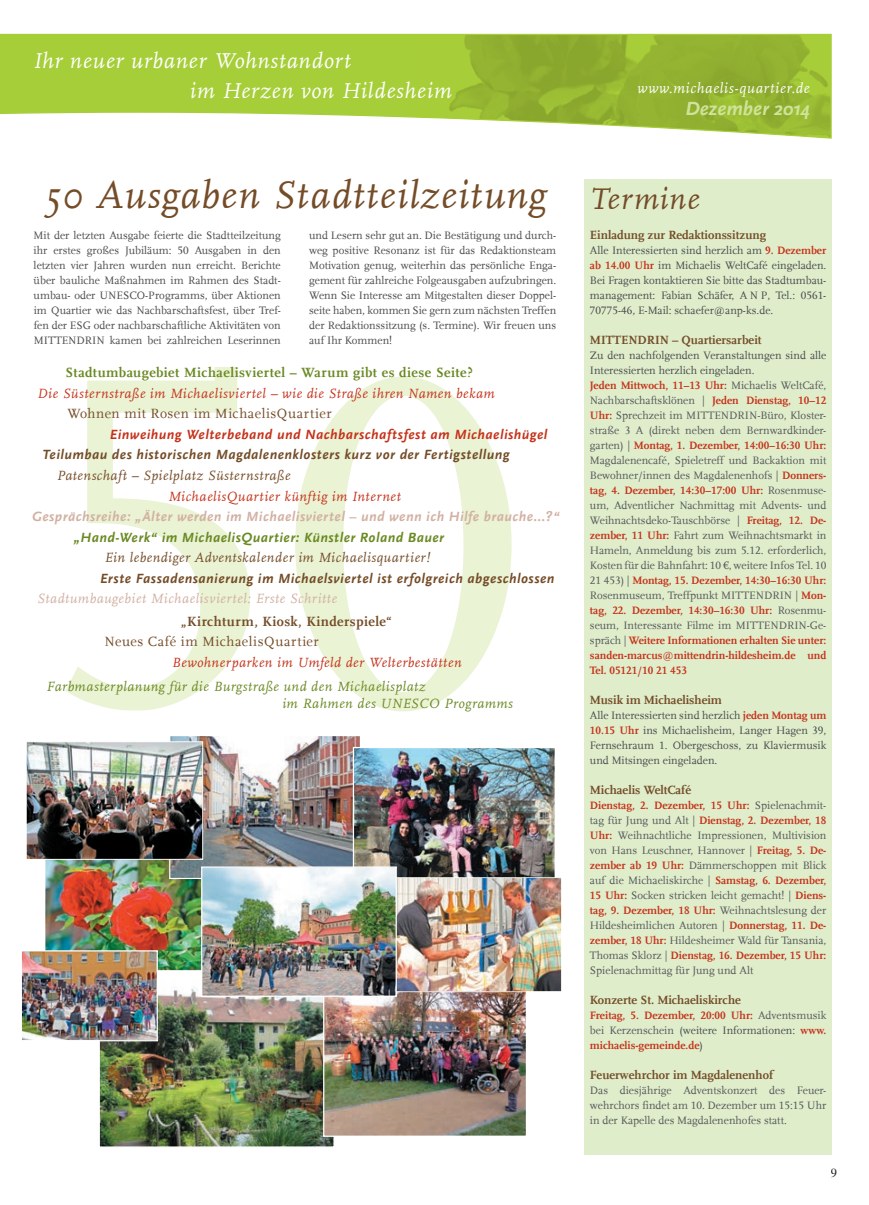
<style>
.page{position:relative;width:869px;height:1205px;background:#fff}
.page>*{position:absolute;margin:0;border:0;box-sizing:border-box;transform-origin:0 0}
.t1{font:italic 40px "Scala";letter-spacing:.035em;color:#744c27}
.t2{font:italic 31.25px "Scala";letter-spacing:.035em;color:#744c27}
.t3{font:italic 22.5px/30px "Scala";letter-spacing:.04em;color:#fff}
.t4{font:italic 700 20px "Scala Sans";color:#d0e39a}
.t5{font:italic 15px "Scala";letter-spacing:.05em;color:#fff}
.t6{font:italic 14px "Scala";letter-spacing:.045em;color:#c5321a}
.t7{font:italic 700 14px "Scala Sans";letter-spacing:.035em;color:#744c27}
.t8{font:italic 14px "Scala";letter-spacing:.04em;color:#744c27}
.t9{font:italic 14px/16.9px "Scala";letter-spacing:.035em;color:#6a8922}
.t10{font:italic 700 14px "Scala Sans";letter-spacing:.035em;color:#d2b0a2}
.t11{font:14px "Scala LF";letter-spacing:.035em;color:#744c27}
.t12{font:italic 700 14px "Scala Sans";letter-spacing:.035em;color:#c5321a}
.t13{font:700 14px "Scala LF";letter-spacing:.035em;color:#6a8922}
.t14{font:italic 700 14px "Scala Sans";letter-spacing:.035em;color:#6a8922}
.t15{font:italic 14px "Scala";letter-spacing:.045em;color:#d2b0a2}
.t16{font:700 14px "Scala LF";letter-spacing:.03em;color:#744c27}
.t17{font:700 12.5px "Scala LF";color:#744c27}
.t18{font:12.5px "Times";color:#231f20}
.t19{font:11.25px/15px "Scala LF";color:#57585a;text-align:justify}
.t20{font:11.25px/15px "Scala LF";color:#4b4c4d;text-align:justify}
.t21{font:700 11.25px/15px "Scala LF";color:#c5321a;text-align:justify}
.s1{font-weight:700;color:#c5321a}
.s2{color:#4b4c4d}
.s3{font-weight:400;color:#57585a}
.s4{font-weight:400;color:#4b4c4d}
</style>
<div class="page">
<svg style="left:0;top:34px;width:831px;height:105px;fill:#a6ce39"></svg>
<div style="left:584px;top:179px;width:247px;height:975px;background:#dfedcb"></div>
<svg style="left:66px;top:367px;width:445px;height:344px"></svg>
<img style="left:22px;top:736px;width:539px;height:411px">
<h3 class="t3" style="left:190px;top:46px;width:263px;text-indent:-157px">Ihr neuer urbaner Wohnstandort<br>im Herzen von Hildesheim</h3>
<h1 class="t1" style="left:44px;top:175px;width:503px">50 Ausgaben Stadtteilzeitung</h1>
<p class="t20" style="left:309px;top:228px;width:248px">und Lesern sehr gut an. Die Bestätigung und durch&shy;weg positive Resonanz ist für das Redaktionsteam Motivation genug, weiterhin das persönliche Enga&shy;gement für zahlreiche Folgeausgaben aufzubringen.<br>Wenn Sie Interesse am Mitgestalten dieser Doppel&shy;seite haben, kommen Sie gern zum nächsten Treffen der Redaktionssitzung (s. Termine). Wir freuen uns auf Ihr Kommen!</p>
<p class="t20" style="left:34px;top:228px;width:248px">Mit der letzten Ausgabe feierte die Stadtteilzeitung ihr erstes großes Jubiläum: 50 Ausgaben in den letzten vier Jahren wurden nun erreicht. Berichte über bauliche Maßnahmen im Rahmen des Stadt&shy;umbau- oder UNESCO-Programms, über Aktionen im Quartier wie das Nachbarschaftsfest, über Tref&shy;fen der ESG oder nachbarschaftliche Aktivitäten von MITTENDRIN kamen bei zahlreichen Leserinnen</p>
<p class="t13" style="left:65px;top:365px;width:409px">Stadtumbaugebiet Michaelisviertel – Warum gibt es diese Seite?</p>
<p class="t6" style="left:37px;top:386px;width:459px">Die Süsternstraße im Michaelisviertel – wie die Straße ihren Namen bekam</p>
<p class="t11" style="left:67px;top:406px;width:266px">Wohnen mit Rosen im MichaelisQuartier</p>
<p class="t12" style="left:110px;top:426px;width:439px">Einweihung Welterbeband und Nachbarschaftsfest am Michaelishügel</p>
<p class="t7" style="left:42px;top:447px;width:468px">Teilumbau des historischen Magdalenenklosters kurz vor der Fertigstellung</p>
<p class="t8" style="left:57px;top:468px;width:235px">Patenschaft – Spielplatz Süsternstraße</p>
<p class="t10" style="left:32px;top:509px;width:529px">Gesprächsreihe: „Älter werden im Michaelisviertel – und wenn ich Hilfe brauche...?“</p>
<p class="t6" style="left:168px;top:489px;width:234px">MichaelisQuartier künftig im Internet</p>
<p class="t14" style="left:74px;top:529px;width:371px">„Hand-Werk“ im MichaelisQuartier: Künstler Roland Bauer</p>
<p class="t8" style="left:104px;top:550px;width:327px">Ein lebendiger Adventskalender im Michaelisquartier!</p>
<p class="t7" style="left:100px;top:570px;width:455px">Erste Fassadensanierung im Michaelsviertel ist erfolgreich abgeschlossen</p>
<p class="t15" style="left:37px;top:591px;width:301px">Stadtumbaugebiet Michaelisviertel: Erste Schritte</p>
<p class="t16" style="left:181px;top:613px;width:212px">„Kirchturm, Kiosk, Kinderspiele“</p>
<p class="t11" style="left:104px;top:634px;width:216px">Neues Café im MichaelisQuartier</p>
<p class="t6" style="left:172px;top:655px;width:291px">Bewohnerparken im Umfeld der Welterbestätten</p>
<p class="t9" style="left:282px;top:678px;width:232px;text-indent:-235px">Farbmasterplanung für die Burgstraße und den Michaelisplatz<br>im Rahmen des UNESCO Programms</p>
<h3 class="t5" style="left:637px;top:80px;width:173px">www.michaelis-quartier.de</h3>
<h3 class="t4" style="left:685px;top:97px;width:126px">Dezember 2014</h3>
<h2 class="t2" style="left:589px;top:183px;width:111px">Termine</h2>
<p class="t17" style="left:589px;top:228px;width:177px">Einladung zur Redaktionssitzung</p>
<p class="t20" style="left:589px;top:243px;width:238px">Alle Interessierten sind herzlich am <span class="s1">9. Dezember ab 14.00 Uhr</span> im Michaelis WeltCafé eingeladen.<br>Bei Fragen kontaktieren Sie bitte das Stadtumbau&shy;management: Fabian Schäfer, A N P, Tel.: 0561- 70775-46, E-Mail: schaefer@anp-ks.de.</p>
<p class="t17" style="left:589px;top:333px;width:173px">MITTENDRIN – Quartiersarbeit</p>
<p class="t19" style="left:589px;top:348px;width:238px;text-align:left"><span class="s2">Zu den nachfolgenden Veranstaltungen sind alle Interessierten herzlich eingeladen.<br></span><span class="s1">Jeden Mittwoch, 11–13 Uhr:</span> Michaelis WeltCafé, Nachbarschaftsklönen | <span class="s1">Jeden Dienstag, 10–12<br>Uhr:</span> Sprechzeit im MITTENDRIN-Büro, Kloster&shy;straße 3 A (direkt neben dem Bernwardkinder&shy;garten) | <span class="s1">Montag, 1. Dezember, 14:00–16:30 Uhr:<br></span>Magdalenencafé, Spieletreff und Backaktion mit Bewohner/innen des Magdalenenhofs | <span class="s1">Donners&shy;tag, 4. Dezember, 14:30–17:00 Uhr:</span> Rosenmuse&shy;um, Adventlicher Nachmittag mit Advents- und Weihnachtsdeko-Tauschbörse | <span class="s1">Freitag, 12. De&shy;zember, 11 Uhr:</span> Fahrt zum Weihnachtsmarkt in Hameln, Anmeldung bis zum 5.12. erforderlich, Kosten für die Bahnfahrt: 10 €, weitere Infos Tel. 10<br>21 453) | <span class="s1">Montag, 15. Dezember, 14:30–16:30 Uhr:<br></span>Rosenmuseum, Treffpunkt MITTENDRIN | <span class="s1">Mon&shy;tag, 22. Dezember, 14:30–16:30 Uhr:</span> Rosenmu&shy;seum, Interessante Filme im MITTENDRIN-Ge&shy;spräch | <span class="s1">Weitere Informationen erhalten Sie unter: sanden-marcus@mittendrin-hildesheim.de und Tel. 05121/10 21 453</span></p>
<p class="t17" style="left:589px;top:693px;width:133px">Musik im Michaelisheim</p>
<p class="t20" style="left:589px;top:708px;width:238px">Alle Interessierten sind herzlich <span class="s1">jeden Montag um 10.15 Uhr</span> ins Michaelisheim, Langer Hagen 39, Fernsehraum 1. Obergeschoss, zu Klaviermusik und Mitsingen eingeladen.</p>
<p class="t17" style="left:589px;top:783px;width:103px">Michaelis WeltCafé</p>
<p class="t19" style="left:589px;top:798px;width:238px"><span class="s1">Dienstag, 2. Dezember, 15 Uhr:</span> Spielenachmit&shy;tag für Jung und Alt | <span class="s1">Dienstag, 2. Dezember, 18<br>Uhr:</span> Weihnachtliche Impressionen, Multivision von Hans Leuschner, Hannover | <span class="s1">Freitag, 5. De&shy;zember ab 19 Uhr:</span> Dämmerschoppen mit Blick auf die Michaeliskirche | <span class="s1">Samstag, 6. Dezember, 15 Uhr:</span> Socken stricken leicht gemacht! | <span class="s1">Diens&shy;tag, 9. Dezember, 18 Uhr:</span> Weihnachtslesung der Hildesheimlichen Autoren | <span class="s1">Donnerstag, 11. De&shy;zember, 18 Uhr:</span> Hildesheimer Wald für Tansania, Thomas Sklorz | <span class="s1">Dienstag, 16. Dezember, 15 Uhr:<br></span>Spielenachmittag für Jung und Alt</p>
<p class="t17" style="left:589px;top:993px;width:152px">Konzerte St. Michaeliskirche</p>
<p class="t21" style="left:589px;top:1008px;width:238px">Freitag, 5. Dezember, 20:00 Uhr: <span class="s3">Adventsmusik bei Kerzenschein</span> <span class="s4">(weitere Informationen:</span> www. michaelis-gemeinde.de<span class="s4">)</span></p>
<p class="t17" style="left:589px;top:1068px;width:184px">Feuerwehrchor im Magdalenenhof</p>
<p class="t19" style="left:589px;top:1083px;width:238px">Das diesjährige Adventskonzert des Feuer&shy;wehrchors findet am 10. Dezember um 15:15 Uhr in der Kapelle des Magdalenenhofes statt.</p>
<p class="t18" style="left:830px;top:1165px;width:8px">9</p>
</div>
